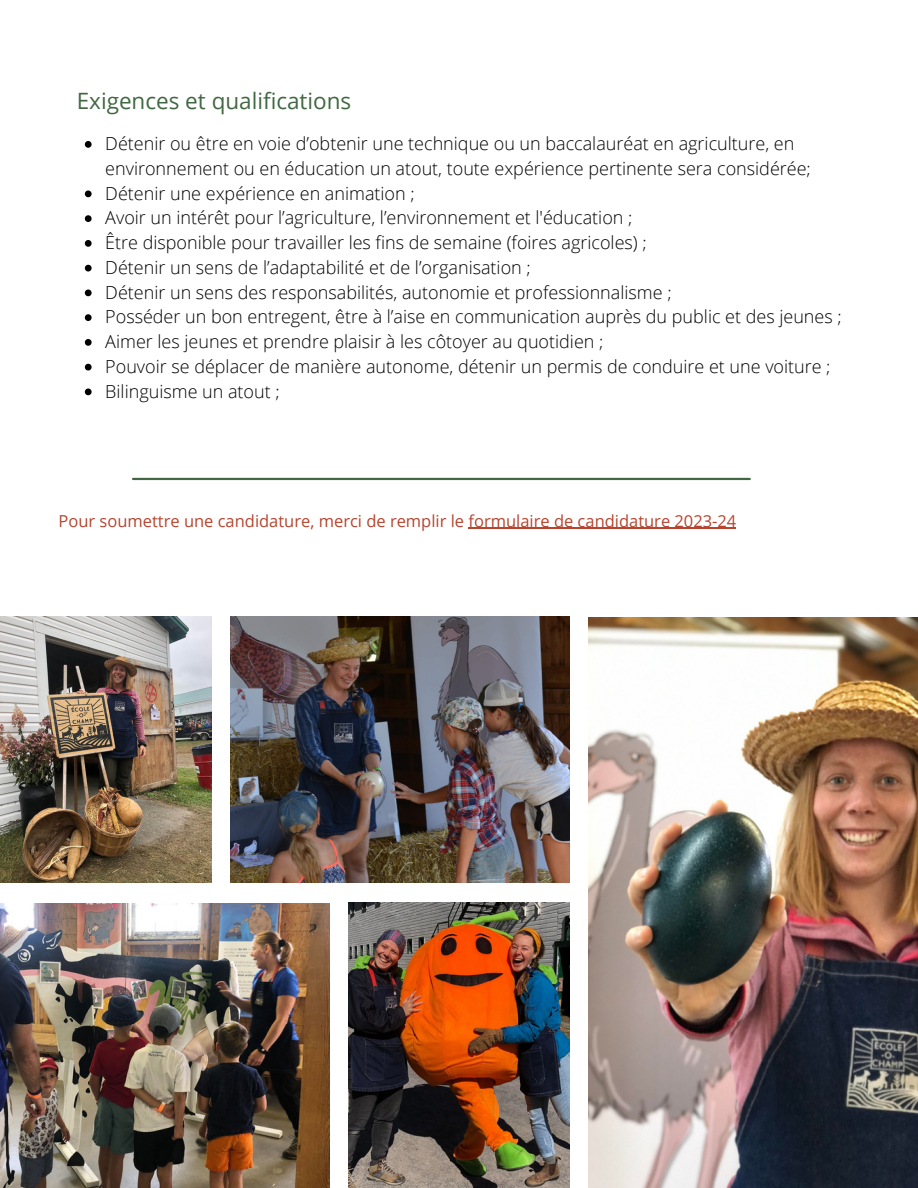
<style>
.page{position:relative;width:918px;height:1188px;background:#fff}
.page>*{position:absolute;margin:0;border:0;box-sizing:border-box;transform-origin:0 0}
.t1{font:22.5px "Open Sans";color:#416842}
.t2{font:300 18px/24.8px "Open Sans";color:#000}
.t3{font:16.5px "Open Sans";color:#b6442e}
</style>
<div class="page">
<hr style="left:133px;top:478px;width:617px;height:2px;background:#416842">
<img style="left:231px;top:616px;width:339px;height:267px">
<img style="left:349px;top:903px;width:220px;height:285px">
<img style="left:0;top:903px;width:329px;height:285px">
<img style="left:0;top:616px;width:212px;height:267px">
<img style="left:589px;top:617px;width:328px;height:571px">
<svg style="left:85px;top:141px;width:7px;height:7px"></svg>
<svg style="left:85px;top:191px;width:7px;height:6px"></svg>
<svg style="left:85px;top:215px;width:7px;height:7px"></svg>
<svg style="left:85px;top:240px;width:7px;height:7px"></svg>
<svg style="left:85px;top:265px;width:7px;height:7px"></svg>
<svg style="left:85px;top:290px;width:7px;height:6px"></svg>
<svg style="left:85px;top:314px;width:7px;height:7px"></svg>
<svg style="left:85px;top:339px;width:7px;height:7px"></svg>
<svg style="left:85px;top:364px;width:7px;height:7px"></svg>
<svg style="left:85px;top:389px;width:7px;height:6px"></svg>
<hr style="left:469px;top:528px;width:267px;height:1px;background:#b6442e">
<p class="t1" style="left:77px;top:85px;width:276px">Exigences et qualifications</p>
<p class="t2" style="left:105px;top:131px;width:707px">Détenir ou être en voie d’obtenir une technique ou un baccalauréat en agriculture, en environnement ou en éducation un atout, toute expérience pertinente sera considérée;</p>
<p class="t2" style="left:105px;top:180px;width:311px">Détenir une expérience en animation ;</p>
<p class="t2" style="left:105px;top:205px;width:529px">Avoir un intérêt pour l’agriculture, l’environnement et l'éducation ;</p>
<p class="t2" style="left:105px;top:230px;width:543px">Être disponible pour travailler les fins de semaine (foires agricoles) ;</p>
<p class="t2" style="left:105px;top:254px;width:427px">Détenir un sens de l’adaptabilité et de l’organisation ;</p>
<p class="t2" style="left:105px;top:279px;width:568px">Détenir un sens des responsabilités, autonomie et professionnalisme ;</p>
<p class="t2" style="left:105px;top:304px;width:738px">Posséder un bon entregent, être à l’aise en communication auprès du public et des jeunes ;</p>
<p class="t2" style="left:105px;top:329px;width:500px">Aimer les jeunes et prendre plaisir à les côtoyer au quotidien ;</p>
<p class="t2" style="left:105px;top:353px;width:727px">Pouvoir se déplacer de manière autonome, détenir un permis de conduire et une voiture ;</p>
<p class="t2" style="left:105px;top:378px;width:176px">Bilinguisme un atout ;</p>
<p class="t3" style="left:59px;top:509px;width:679px">Pour soumettre une candidature, merci de remplir le formulaire de candidature 2023-24</p>
</div>
